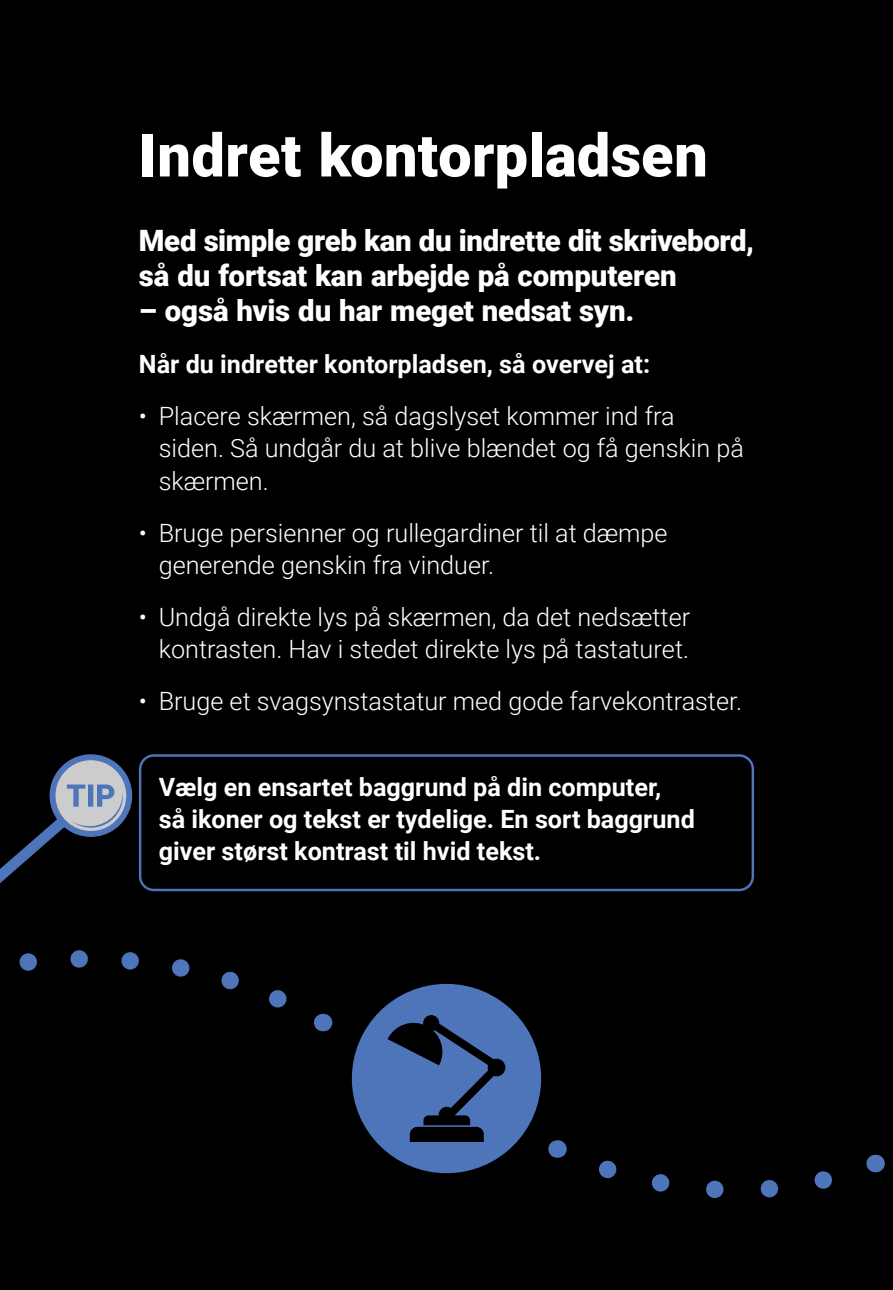
<style>
.page{position:relative;width:893px;height:1290px;background:#000}
.page>*{position:absolute;margin:0;border:0;box-sizing:border-box;transform-origin:0 0}
.t1{font:900 59.5px "Roboto";letter-spacing:.005em;color:#fff}
.t2{font:900 29.4px/35px "Roboto";letter-spacing:-.01em;color:#fff}
.t3{font:300 25.2px/32.2px "Roboto";color:#fff}
.t4{font:700 25.2px/32.2px "Roboto";color:#fff}
</style>
<div class="page">
<svg style="left:19px;top:950px;width:305px;height:82px"></svg>
<svg style="left:557px;top:1140px;width:1px;height:18px"></svg>
<svg style="left:599px;top:1154px;width:277px;height:45px"></svg>
<div style="left:139px;top:754px;width:615px;height:137px;border:2px solid #4e74ba;border-radius:14px"></div>
<div style="left:352px;top:984px;width:189px;height:189px;background:#4e74ba;border-radius:50%"></div>
<svg style="left:387px;top:1015px;width:119px;height:127px"></svg>
<svg style="left:0;top:754px;width:133px;height:129px"></svg>
<h1 class="t1" style="left:139px;top:114px;width:570px">Indret kontorpladsen</h1>
<p class="t2" style="left:139px;top:222px;width:617px">Med simple greb kan du indrette dit skrivebord, så du fortsat kan arbejde på computeren</p>
<p class="t2" style="left:139px;top:292px;width:497px">– også hvis du har meget nedsat syn.</p>
<p class="t4" style="left:139px;top:347px;width:513px">Når du indretter kontorpladsen, så overvej at:</p>
<p class="t3" style="left:159px;top:399px;width:587px;text-indent:-20px">• Placere skærmen, så dagslyset kommer ind fra siden. Så undgår du at blive blændet og få genskin på skærmen.</p>
<p class="t3" style="left:159px;top:516px;width:510px;text-indent:-20px">• Bruge persienner og rullegardiner til at dæmpe generende genskin fra vinduer.</p>
<p class="t3" style="left:139px;top:600px;width:553px;text-align:right">• Undgå direkte lys på skærmen, da det nedsætter kontrasten. Hav i stedet direkte lys på tastaturet.</p>
<p class="t3" style="left:139px;top:684px;width:605px">• Bruge et svagsynstastatur med gode farvekontraster.</p>
<p class="t4" style="left:159px;top:769px;width:538px">Vælg en ensartet baggrund på din computer,<br>så ikoner og tekst er tydelige. En sort baggrund giver størst kontrast til hvid tekst.</p>
</div>
